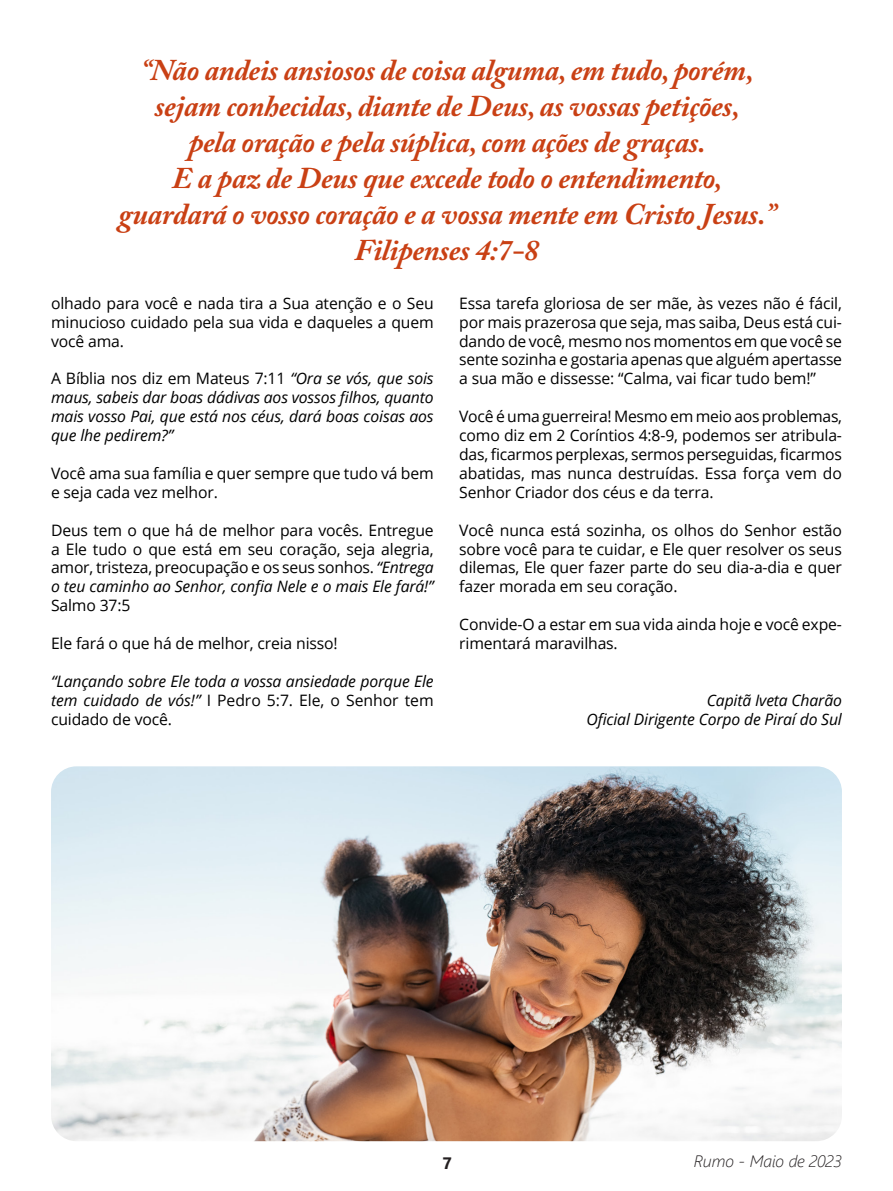
<style>
.page{position:relative;width:893px;height:1191px;background:#fff}
.page>*{position:absolute;margin:0;border:0;box-sizing:border-box;transform-origin:0 0}
._2016_texto{font:italic 700 30px "Adobe Caslon Pro";letter-spacing:-.01em;color:#c94014}
.t1{font:italic 300 16.5px "Segoe UI";color:#231f20}
.t2{font:700 16.5px "Segoe UI";color:#231f20}
._2016_texto-2{font:15.75px/18.9px "Open Sans";letter-spacing:-.01em;color:#000;text-align:justify}
._2016_texto-3{font:italic 15.75px/18.9px "Open Sans";letter-spacing:-.01em;color:#000;text-align:justify}
.s1{font-style:normal}
.s2{font-style:italic}
</style>
<div class="page">
<img style="left:51px;top:766px;width:791px;height:375px">
<p class="_2016_texto" style="left:141px;top:52px;width:614px">“Não andeis ansiosos de coisa alguma, em tudo, porém,</p>
<p class="_2016_texto" style="left:155px;top:88px;width:586px">sejam conhecidas, diante de Deus, as vossas petições,</p>
<p class="_2016_texto" style="left:189px;top:124px;width:518px">pela oração e pela súplica, com ações de graças.</p>
<p class="_2016_texto" style="left:172px;top:160px;width:551px">E a paz de Deus que excede todo o entendimento,</p>
<p class="_2016_texto" style="left:119px;top:196px;width:658px">guardará o vosso coração e a vossa mente em Cristo Jesus.”</p>
<p class="_2016_texto" style="left:354px;top:232px;width:186px">Filipenses 4:7-8</p>
<p class="_2016_texto-2" style="left:51px;top:293px;width:384px">olhado para você e nada tira a Sua atenção e o Seu minucioso cuidado pela sua vida e daqueles a quem você ama.</p>
<p class="_2016_texto-3" style="left:51px;top:369px;width:384px"><span class="s1">A Bíblia nos diz em Mateus 7:11</span> “Ora se vós, que sois maus, sabeis dar boas dádivas aos vossos filhos, quanto mais vosso Pai, que está nos céus, dará boas coisas aos que lhe pedirem?”</p>
<p class="_2016_texto-2" style="left:51px;top:463px;width:384px">Você ama sua família e quer sempre que tudo vá bem e seja cada vez melhor.</p>
<p class="_2016_texto-2" style="left:51px;top:520px;width:384px">Deus tem o que há de melhor para vocês. Entregue a Ele tudo o que está em seu coração, seja alegria, amor, tristeza, preocupação e os seus sonhos. <span class="s2">“Entrega o teu caminho ao Senhor, confia Nele e o mais Ele fará!” </span>Salmo 37:5</p>
<p class="_2016_texto-2" style="left:51px;top:633px;width:288px">Ele fará o que há de melhor, creia nisso!</p>
<p class="_2016_texto-3" style="left:51px;top:671px;width:384px">“Lançando sobre Ele toda a vossa ansiedade porque Ele tem cuidado de vós!” <span class="s1">I Pedro 5:7. Ele, o Senhor tem cuidado de você.</span></p>
<p class="_2016_texto-2" style="left:459px;top:293px;width:384px">Essa tarefa gloriosa de ser mãe, às vezes não é fácil, por mais prazerosa que seja, mas saiba, Deus está cui&shy;dando de você, mesmo nos momentos em que você se sente sozinha e gostaria apenas que alguém apertasse a sua mão e dissesse: “Calma, vai ficar tudo bem!”</p>
<p class="_2016_texto-2" style="left:459px;top:406px;width:384px">Você é uma guerreira! Mesmo em meio aos problemas, como diz em 2 Coríntios 4:8-9, podemos ser atribula&shy;das, ficarmos perplexas, sermos perseguidas, ficarmos abatidas, mas nunca destruídas. Essa força vem do Senhor Criador dos céus e da terra.</p>
<p class="_2016_texto-2" style="left:459px;top:520px;width:384px">Você nunca está sozinha, os olhos do Senhor estão sobre você para te cuidar, e Ele quer resolver os seus dilemas, Ele quer fazer parte do seu dia-a-dia e quer fazer morada em seu coração.</p>
<p class="_2016_texto-2" style="left:459px;top:614px;width:384px">Convide-O a estar em sua vida ainda hoje e você expe&shy;rimentará maravilhas.</p>
<p class="_2016_texto-3" style="left:707px;top:690px;width:137px">Capitã Iveta Charão</p>
<p class="_2016_texto-3" style="left:587px;top:709px;width:257px">Oficial Dirigente Corpo de Piraí do Sul</p>
<p class="t2" style="left:442px;top:1147px;width:11px">7</p>
<p class="t1" style="left:694px;top:1145px;width:150px">Rumo - Maio de 2023</p>
</div>
